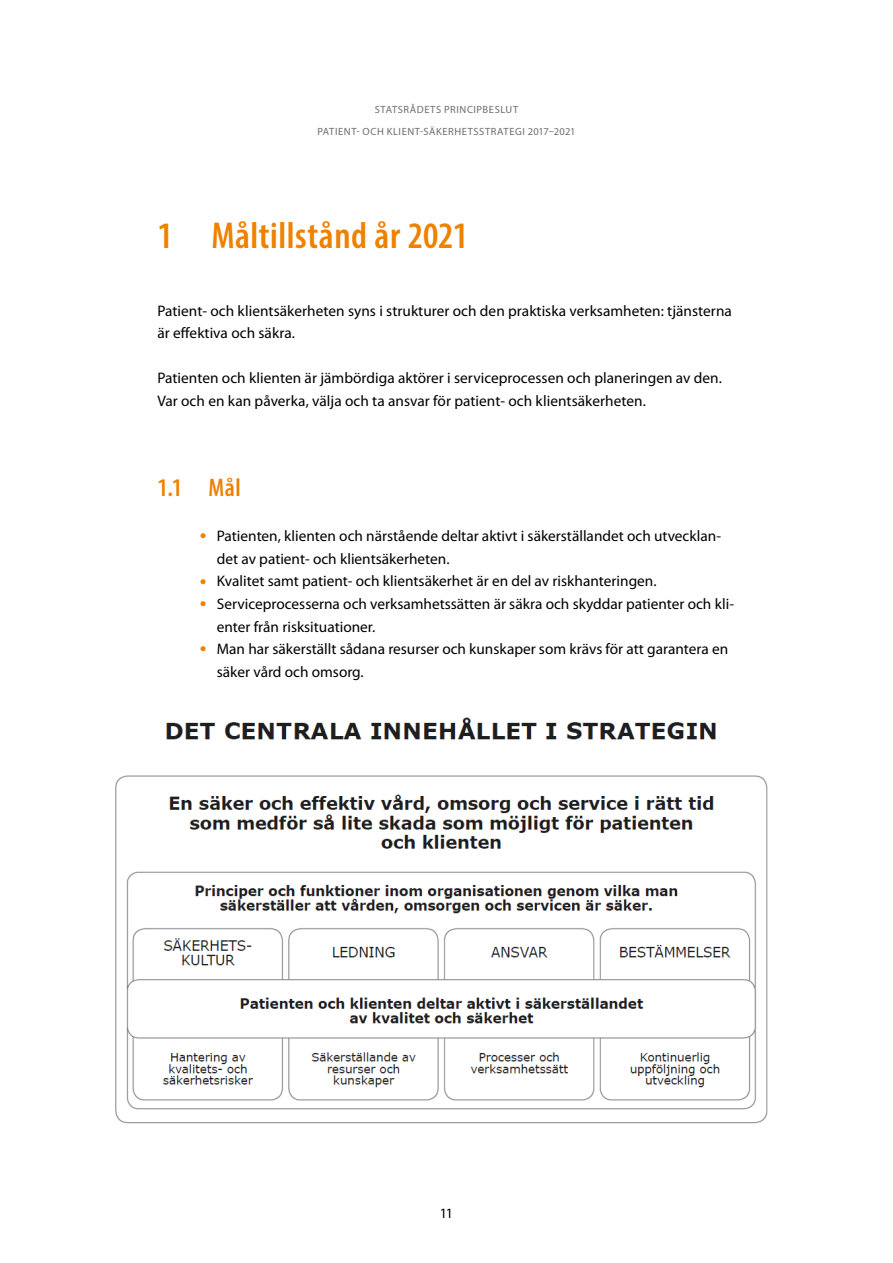
<style>
.page{position:relative;width:893px;height:1263px;background:#fff}
.page>*{position:absolute;margin:0;border:0;box-sizing:border-box;transform-origin:0 0}
.Otsikko_1{font:600 condensed 37.5px "Myriad Pro";letter-spacing:.015em;color:#ef8100}
.Otsikko_2{font:600 condensed 25.5px "Myriad Pro";color:#ef8100}
._01_Leipä_seuraavat{font:15.3px/22.5px "Myriad Pro";color:#000}
.Sivunumero{font:14.25px "Myriad Pro";color:#000}
.t1{font:10.5px/22.5px "Myriad Pro";letter-spacing:.055em;color:#6e6e6e;text-align:center}
.s1{font-size:24px;color:#ef8100}
</style>
<div class="page">
<img style="left:115px;top:717px;width:653px;height:407px">
<p class="t1" style="left:317px;top:98px;width:260px">STATSRÅDETS PRINCIPBESLUT<br>PATIENT- OCH KLIENT-SÄKERHETSSTRATEGI 2017–2021</p>
<p class="Otsikko_1" style="left:157px;top:213px;width:312px">1 Måltillstånd år 2021</p>
<p class="_01_Leipä_seuraavat" style="left:157px;top:300px;width:576px">Patient- och klientsäkerheten syns i strukturer och den praktiska verksamheten: tjänsterna är effektiva och säkra.</p>
<p class="_01_Leipä_seuraavat" style="left:157px;top:367px;width:566px">Patienten och klienten är jämbördiga aktörer i serviceprocessen och planeringen av den.<br>Var och en kan påverka, välja och ta ansvar för patient- och klientsäkerheten.</p>
<p class="Otsikko_2" style="left:157px;top:472px;width:85px">1.1 Mål</p>
<p class="_01_Leipä_seuraavat" style="left:217px;top:525px;width:506px;text-indent:-17px"><span class="s1">•</span> Patienten, klienten och närstående deltar aktivt i säkerställandet och utvecklan&shy;det av patient- och klientsäkerheten.</p>
<p class="_01_Leipä_seuraavat" style="left:200px;top:570px;width:458px"><span class="s1">•</span> Kvalitet samt patient- och klientsäkerhet är en del av riskhanteringen.</p>
<p class="_01_Leipä_seuraavat" style="left:217px;top:593px;width:519px;text-indent:-17px"><span class="s1">•</span> Serviceprocesserna och verksamhetssätten är säkra och skyddar patienter och kli&shy;enter från risksituationer.</p>
<p class="_01_Leipä_seuraavat" style="left:217px;top:638px;width:513px;text-indent:-17px"><span class="s1">•</span> Man har säkerställt sådana resurser och kunskaper som krävs för att garantera en säker vård och omsorg.</p>
<p class="Sivunumero" style="left:440px;top:1205px;width:15px">11</p>
</div>
